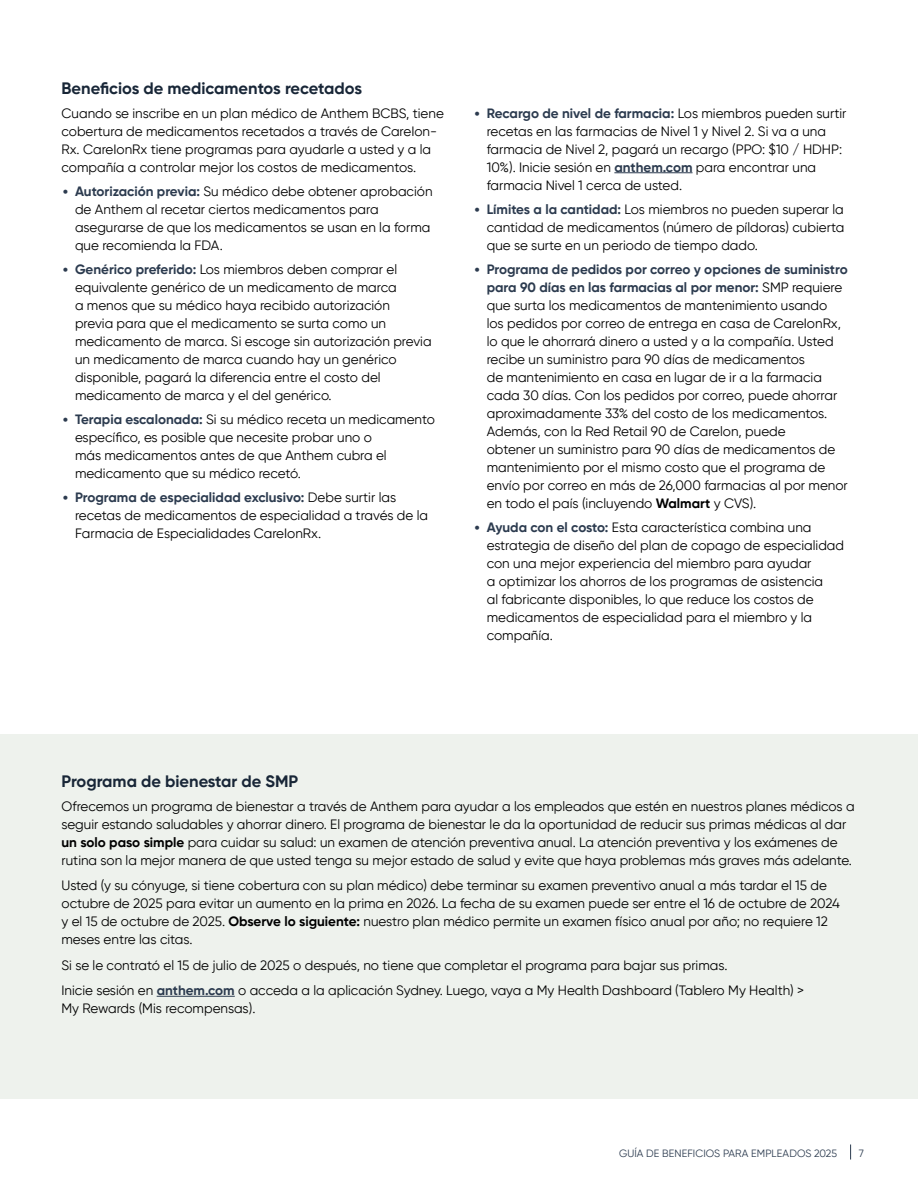
<style>
.page{position:relative;width:918px;height:1188px;background:#fff}
.page>*{position:absolute;margin:0;border:0;box-sizing:border-box;transform-origin:0 0}
.t1{font:700 16.5px "Gilroy";color:#182637}
.t2{font:13.5px/18px "Gilroy";color:#000}
.t3{font:10.5px "Gilroy";letter-spacing:.01em;color:#2c3b4f}
.s1{font-family:"Inter 18 pt";font-weight:300;font-size:15px;color:#2c3b4f}
.s2{font-weight:700;color:#2c3b4f}
.s3{font-weight:700}
</style>
<div class="page">
<div style="left:0;top:735px;width:918px;height:364px;background:#eef2ed"></div>
<hr style="left:614px;top:172px;width:79px;height:1px;background:#2c3b4f">
<hr style="left:157px;top:996px;width:78px;height:1px;background:#2c3b4f">
<svg style="left:850px;top:1144px;width:1px;height:16px"></svg>
<p class="t1" style="left:62px;top:78px;width:302px">Beneficios de medicamentos recetados</p>
<p class="t2" style="left:62px;top:104px;width:384px">Cuando se inscribe en un plan médico de Anthem BCBS, tiene cobertura de medicamentos recetados a través de CareIon-Rx. CareIonRx tiene programas para ayudarle a usted y a la compañía a controlar mejor los costos de medicamentos.</p>
<p class="t2" style="left:75px;top:182px;width:359px;text-indent:-14px"><span class="s1">•</span> <span class="s2">Autorización previa:</span> Su médico debe obtener aprobación de Anthem al recetar ciertos medicamentos para asegurarse de que los medicamentos se usan en la forma que recomienda la FDA.</p>
<p class="t2" style="left:75px;top:260px;width:358px;text-indent:-14px"><span class="s1">•</span> <span class="s2">Genérico preferido:</span> Los miembros deben comprar el equivalente genérico de un medicamento de marca<br>a menos que su médico haya recibido autorización<br>previa para que el medicamento se surta como un medicamento de marca. Si escoge sin autorización previa un medicamento de marca cuando hay un genérico disponible, pagará la diferencia entre el costo del medicamento de marca y el del genérico.</p>
<p class="t2" style="left:75px;top:410px;width:361px;text-indent:-14px"><span class="s1">•</span> <span class="s2">Terapia escalonada:</span> Si su médico receta un medicamento específico, es posible que necesite probar uno o<br>más medicamentos antes de que Anthem cubra el medicamento que su médico recetó.</p>
<p class="t2" style="left:75px;top:488px;width:355px;text-indent:-14px"><span class="s1">•</span> <span class="s2">Programa de especialidad exclusivo:</span> Debe surtir las recetas de medicamentos de especialidad a través de la<br>Farmacia de Especialidades CareIonRx.</p>
<p class="t2" style="left:487px;top:104px;width:361px;text-indent:-14px"><span class="s1">•</span> <span class="s2">Recargo de nivel de farmacia:</span> Los miembros pueden surtir recetas en las farmacias de Nivel 1 y Nivel 2. Si va a una farmacia de Nivel 2, pagará un recargo (PPO: $10 / HDHP:<br>10%). Inicie sesión en <span class="s2">anthem.com</span> para encontrar una farmacia Nivel 1 cerca de usted.</p>
<p class="t2" style="left:487px;top:200px;width:359px;text-align:justify;text-indent:-14px"><span class="s1">•</span> <span class="s2">Límites a la cantidad:</span> Los miembros no pueden superar la cantidad de medicamentos (número de píldoras) cubierta que se surte en un periodo de tiempo dado.</p>
<p class="t2" style="left:487px;top:260px;width:363px;text-indent:-14px"><span class="s1">•</span> <span class="s2">Programa de pedidos por correo y opciones de suministro para 90 días en las farmacias al por menor:</span> SMP requiere que surta los medicamentos de mantenimiento usando<br>los pedidos por correo de entrega en casa de CareIonRx, lo que le ahorrará dinero a usted y a la compañía. Usted recibe un suministro para 90 días de medicamentos<br>de mantenimiento en casa en lugar de ir a la farmacia cada 30 días. Con los pedidos por correo, puede ahorrar aproximadamente 33% del costo de los medicamentos.<br>Además, con la Red Retail 90 de Carelon, puede<br>obtener un suministro para 90 días de medicamentos de mantenimiento por el mismo costo que el programa de envío por correo en más de 26,000 farmacias al por menor en todo el país (incluyendo <span class="s3">Walmart</span> y CVS).</p>
<p class="t2" style="left:487px;top:518px;width:359px;text-indent:-14px"><span class="s1">•</span> <span class="s2">Ayuda con el costo:</span> Esta característica combina una estrategia de diseño del plan de copago de especialidad con una mejor experiencia del miembro para ayudar<br>a optimizar los ahorros de los programas de asistencia<br>al fabricante disponibles, lo que reduce los costos de medicamentos de especialidad para el miembro y la compañía.</p>
<p class="t1" style="left:62px;top:771px;width:238px">Programa de bienestar de SMP</p>
<p class="t2" style="left:62px;top:797px;width:795px">Ofrecemos un programa de bienestar a través de Anthem para ayudar a los empleados que estén en nuestros planes médicos a seguir estando saludables y ahorrar dinero. El programa de bienestar le da la oportunidad de reducir sus primas médicas al dar <span class="s3">un solo paso simple</span> para cuidar su salud: un examen de atención preventiva anual. La atención preventiva y los exámenes de rutina son la mejor manera de que usted tenga su mejor estado de salud y evite que haya problemas más graves más adelante.</p>
<p class="t2" style="left:62px;top:876px;width:780px">Usted (y su cónyuge, si tiene cobertura con su plan médico) debe terminar su examen preventivo anual a más tardar el 15 de octubre de 2025 para evitar un aumento en la prima en 2026. La fecha de su examen puede ser entre el 16 de octubre de 2024 y el 15 de octubre de 2025. <span class="s3">Observe lo siguiente:</span> nuestro plan médico permite un examen físico anual por año; no requiere 12 meses entre las citas.</p>
<p class="t2" style="left:62px;top:952px;width:744px;line-height:25.5px">Si se le contrató el 15 de julio de 2025 o después, no tiene que completar el programa para bajar sus primas.<br>Inicie sesión en <span class="s2">anthem.com</span> o acceda a la aplicación Sydney. Luego, vaya a My Health Dashboard (Tablero My Health) &gt;</p>
<p class="t2" style="left:62px;top:999px;width:195px">My Rewards (Mis recompensas).</p>
<p class="t3" style="left:619px;top:1147px;width:220px">GUÍA DE BENEFICIOS PARA EMPLEADOS 2025</p>
<p class="t3" style="left:859px;top:1147px;width:7px">7</p>
</div>
